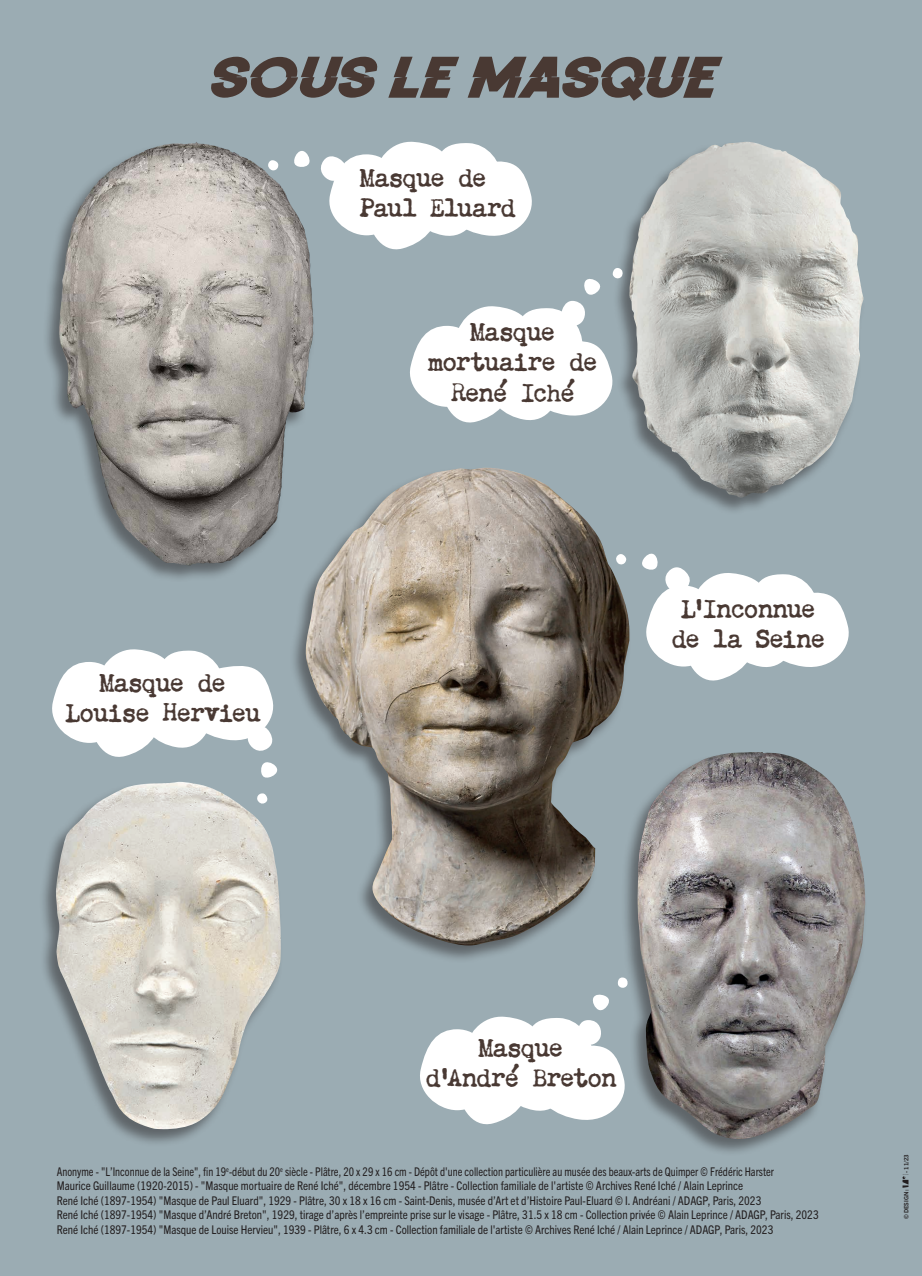
<style>
.page{position:relative;width:922px;height:1276px;background:#fff}
.page>*{position:absolute;margin:0;border:0;box-sizing:border-box;transform-origin:0 0}
.titre{font:60px "Young Sprime";color:#493933;scale:.9 1}
.action{font:500 23.4px/30.6px "Chandler 42";letter-spacing:-.01em;color:#493933;text-align:center}
.légende_mini{font:condensed 12px/14.4px "Trade Gothic Next LT Pro";color:#231f20;scale:.94 1}
.t1{font:700 6px "Trade Gothic Next LT Pro";color:#231f20}
</style>
<div class="page">
<div style="left:0;top:0;width:921px;height:1276px;background:#9bacb3"></div>
<svg style="left:902px;top:1174px;width:6px;height:13px"></svg>
<div style="left:289px;top:467px;width:342px;height:496px;background:#231f20;opacity:.5"></div>
<img style="left:304px;top:468px;width:325px;height:477px">
<div style="left:42px;top:142px;width:273px;height:441px;background:#231f20;opacity:.5"></div>
<img style="left:59px;top:142px;width:136px;height:423px">
<div style="left:612px;top:141px;width:252px;height:374px;background:#231f20;opacity:.5"></div>
<img style="left:628px;top:142px;width:235px;height:355px">
<div style="left:39px;top:781px;width:244px;height:366px;background:#231f20;opacity:.5"></div>
<img style="left:56px;top:782px;width:226px;height:347px">
<div style="left:621px;top:751px;width:246px;height:406px;background:#231f20;opacity:.5"></div>
<img style="left:637px;top:751px;width:228px;height:388px">
<svg style="left:266px;top:160px;width:12px;height:11px"></svg>
<svg style="left:321px;top:141px;width:211px;height:109px"></svg>
<svg style="left:293px;top:150px;width:17px;height:18px"></svg>
<svg style="left:256px;top:793px;width:12px;height:12px"></svg>
<svg style="left:52px;top:649px;width:226px;height:129px"></svg>
<svg style="left:614px;top:553px;width:12px;height:12px"></svg>
<svg style="left:642px;top:553px;width:207px;height:128px"></svg>
<svg style="left:410px;top:267px;width:213px;height:160px"></svg>
<svg style="left:617px;top:977px;width:11px;height:11px"></svg>
<svg style="left:420px;top:994px;width:209px;height:135px"></svg>
<p class="titre" style="left:209px;top:40px;width:560px">SOUS LE MASQUE</p>
<p class="action" style="left:360px;top:162px;width:156px;text-align:left">Masque de<br>Paul Eluard</p>
<p class="action" style="left:66px;top:667px;width:195px">Masque de<br>Louise Hervieu</p>
<p class="action" style="left:428px;top:316px;width:171px">Masque mortuaire de<br>René Iché</p>
<p class="action" style="left:671px;top:593px;width:155px">L’Inconnue de la Seine</p>
<p class="action" style="left:426px;top:1032px;width:191px">Masque<br>d’André Breton</p>
<p class="légende_mini" style="left:57px;top:1163px;width:812px">Anonyme - "L’Inconnue de la Seine", fin 19<sup>e</sup>-début du 20<sup>e</sup> siècle - Plâtre, 20 x 29 x 16 cm - Dépôt d'une collection particulière au musée des beaux-arts de Quimper © Frédéric Harster<br>Maurice Guillaume (1920-2015) - "Masque mortuaire de René Iché", décembre 1954 - Plâtre - Collection familiale de l'artiste © Archives René Iché / Alain Leprince<br>René Iché (1897-1954) "Masque de Paul Eluard", 1929 - Plâtre, 30 x 18 x 16 cm - Saint-Denis, musée d’Art et d’Histoire Paul-Eluard © I. Andréani / ADAGP, Paris, 2023<br>René Iché (1897-1954) "Masque d’André Breton", 1929, tirage d’après l’empreinte prise sur le visage - Plâtre, 31.5 x 18 cm - Collection privée © Alain Leprince / ADAGP, Paris, 2023<br>René Iché (1897-1954) "Masque de Louise Hervieu", 1939 - Plâtre, 6 x 4.3 cm - Collection familiale de l'artiste © Archives René Iché / Alain Leprince / ADAGP, Paris, 2023</p>
<p class="t1" style="left:901px;top:1173px;width:20px;rotate:-90deg">- 11/23</p>
<p class="t1" style="left:901px;top:1219px;width:32px;rotate:-90deg">© DESIGN :</p>
</div>
